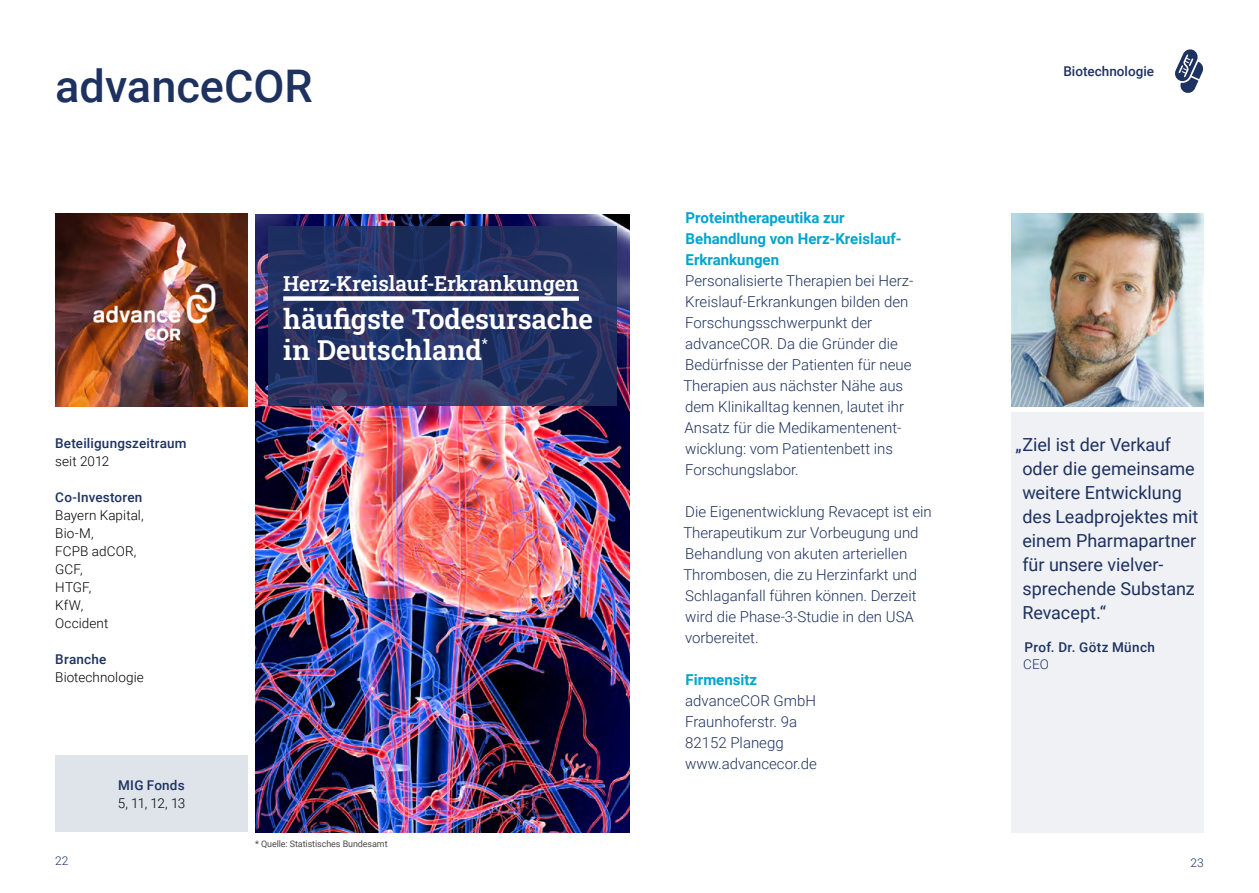
<style>
.page{position:relative;width:1259px;height:893px;background:#fff}
.page>*{position:absolute;margin:0;border:0;box-sizing:border-box;transform-origin:0 0}
.t1{font:500 45px "Roboto";color:#1e3260}
.t2{font:600 27.75px/31.5px "Roboto Slab";letter-spacing:-.005em;color:#fff}
.t3{font:600 20.85px "Roboto Slab";letter-spacing:-.005em;color:#fff}
.t4{font:18px/24px "Roboto";color:#1e3260}
.t5{font:300 15px/21px "Roboto";color:#1e3260}
.t6{font:700 15px/21px "Roboto";color:#00a5ce}
.t7{font:300 13.5px/18px "Roboto";letter-spacing:.005em;color:#000}
.t8{font:500 13.5px "Roboto";letter-spacing:.015em;color:#1e3260}
.t9{font:300 13.5px "Roboto";color:#1e3260}
.t10{font:300 12px "Roboto";color:#1e3260}
.t11{font:9px "Roboto";letter-spacing:-.01em;color:#4a4a49}
</style>
<div class="page">
<img style="left:55px;top:214px;width:193px;height:192px">
<img style="left:1011px;top:214px;width:192px;height:192px">
<img style="left:255px;top:214px;width:374px;height:618px">
<svg style="left:1175px;top:49px;width:29px;height:44px"></svg>
<div style="left:55px;top:755px;width:193px;height:77px;background:#dfe4ea"></div>
<div style="left:1011px;top:412px;width:192px;height:420px;background:#eff1f5"></div>
<svg style="left:268px;top:226px;width:349px;height:180px;background:#253263"></svg>
<div style="left:283px;top:296px;width:296px;height:5px;background:#fff"></div>
<h1 class="t1" style="left:55px;top:54px;width:259px">advanceCOR</h1>
<p class="t8" style="left:55px;top:433px;width:133px">Beteiligungszeitraum</p>
<p class="t7" style="left:55px;top:451px;width:55px">seit 2012</p>
<p class="t8" style="left:55px;top:487px;width:89px">Co-Investoren</p>
<p class="t7" style="left:55px;top:505px;width:90px">Bayern Kapital,<br>Bio-M,<br>FCPB adCOR,<br>GCF,<br>HTGF,<br>KfW,<br>Occident</p>
<p class="t8" style="left:55px;top:649px;width:53px">Branche</p>
<p class="t7" style="left:55px;top:667px;width:90px">Biotechnologie</p>
<p class="t8" style="left:118px;top:775px;width:68px">MIG Fonds</p>
<p class="t7" style="left:118px;top:793px;width:69px">5, 11, 12, 13</p>
<h3 class="t3" style="left:283px;top:269px;width:297px">Herz-Kreislauf-Erkrankungen</h3>
<h2 class="t2" style="left:283px;top:302px;width:311px">häufigste Todesursache in Deutschland<sup>*</sup></h2>
<p class="t11" style="left:255px;top:838px;width:134px">* Quelle: Statistisches Bundesamt</p>
<p class="t6" style="left:685px;top:207px;width:218px">Proteintherapeutika zur<br>Behandlung von Herz-Kreislauf-<br>Erkrankungen</p>
<p class="t5" style="left:683px;top:270px;width:231px">Personalisierte Therapien bei Herz-<br>Kreislauf-Erkrankungen bilden den<br>Forschungsschwerpunkt der advanceCOR. Da die Gründer die<br>Bedürfnisse der Patienten für neue<br>Therapien aus nächster Nähe aus dem Klinikalltag kennen, lautet ihr<br>Ansatz für die Medikamentenent&shy;wicklung: vom Patientenbett ins<br>Forschungslabor.</p>
<p class="t5" style="left:683px;top:501px;width:250px">Die Eigenentwicklung Revacept ist ein<br>Therapeutikum zur Vorbeugung und<br>Behandlung von akuten arteriellen<br>Thrombosen, die zu Herzinfarkt und<br>Schlaganfall führen können. Derzeit wird die Phase-3-Studie in den USA vorbereitet.</p>
<p class="t6" style="left:685px;top:669px;width:73px">Firmensitz</p>
<p class="t5" style="left:685px;top:690px;width:133px">advanceCOR GmbH<br>Fraunhoferstr. 9a<br>82152 Planegg www.advancecor.de</p>
<p class="t8" style="left:1063px;top:62px;width:92px">Biotechnologie</p>
<p class="t4" style="left:1022px;top:432px;width:177px;text-indent:-7px">„Ziel ist der Verkauf oder die gemeinsame weitere Entwicklung des Leadprojektes mit einem Pharmapartner für unsere vielver&shy;sprechende Substanz<br>Revacept.“</p>
<p class="t8" style="left:1024px;top:638px;width:132px">Prof. Dr. Götz Münch</p>
<p class="t9" style="left:1023px;top:654px;width:28px">CEO</p>
<p class="t10" style="left:55px;top:853px;width:15px">22</p>
<p class="t10" style="left:1190px;top:854px;width:15px">23</p>
</div>
